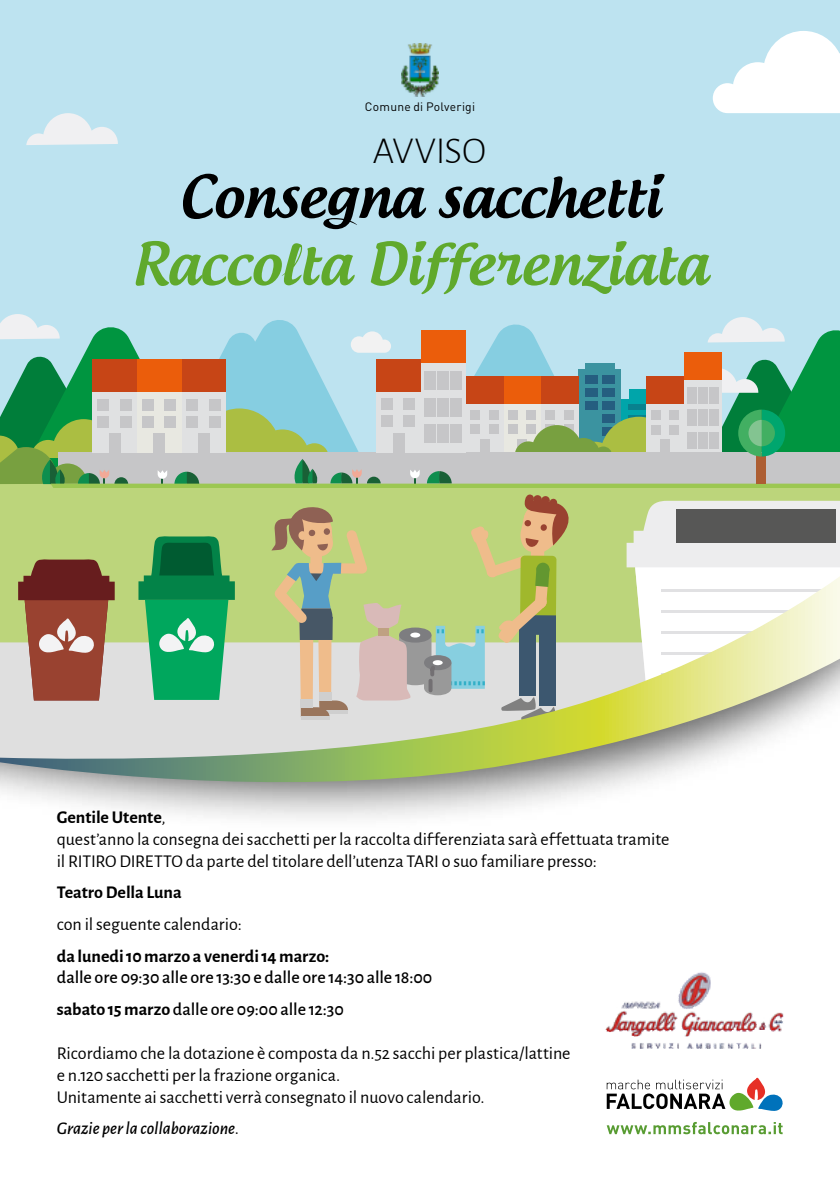
<style>
.page{position:relative;width:840px;height:1191px;background:#fff}
.page>*{position:absolute;margin:0;border:0;box-sizing:border-box;transform-origin:0 0}
.t1{font:500 56px "Androgyne";color:#60a92c}
.t2{font:500 56px "Androgyne";color:#000}
.t3{font:300 38px "Alegreya Sans";letter-spacing:-.005em;color:#000}
.t4{font:18px/21.6px "Alegreya Sans";color:#000}
.t5{font:500 18px/31.6px "Alegreya Sans";letter-spacing:-.005em;color:#000}
.t6{font:700 18px "Alegreya Sans";letter-spacing:-.005em;color:#000}
.t7{font:italic 500 18px "Alegreya Sans";color:#000}
.t8{font:12px "DIN Pro";letter-spacing:.015em;color:#000}
.s1{font-weight:700}
.s2{font-weight:400;font-style:normal}
</style>
<div class="page">
<div style="left:0;top:0;width:839px;height:314px;background:#bde3f0"></div>
<div style="left:0;top:488px;width:839px;height:88px;background:#bcd57b"></div>
<div style="left:0;top:648px;width:839px;height:184px;background:#000;opacity:.65"></div>
<svg style="left:0;top:314px;width:839px;height:174px;background:#a3bdaa"></svg>
<svg style="left:18px;top:558px;width:97px;height:18px;background:#876341"></svg>
<svg style="left:138px;top:535px;width:97px;height:41px;background:#408d4f"></svg>
<svg style="left:626px;top:501px;width:213px;height:75px;background:#e7e9e1"></svg>
<svg style="left:634px;top:567px;width:205px;height:9px"></svg>
<div style="left:675px;top:509px;width:159px;height:34px;background:#575756"></div>
<svg style="left:271px;top:494px;width:302px;height:82px;background:#bcc377"></svg>
<svg style="left:0;top:576px;width:839px;height:223px;background:#bfc9a9"></svg>
<svg style="left:712px;top:31px;width:127px;height:82px"></svg>
<svg style="left:606px;top:1077px;width:177px;height:34px"></svg>
<svg style="left:606px;top:1122px;width:176px;height:12px"></svg>
<img style="left:605px;top:972px;width:106px;height:64px">
<svg style="left:26px;top:113px;width:92px;height:32px"></svg>
<img style="left:401px;top:43px;width:37px;height:54px">
<p class="t8" style="left:365px;top:99px;width:112px">Comune di Polverigi</p>
<h2 class="t3" style="left:373px;top:126px;width:114px">AVVISO</h2>
<h1 class="t2" style="left:179px;top:161px;width:483px">Consegna sacchetti</h1>
<h1 class="t1" style="left:132px;top:228px;width:577px">Raccolta Differenziata</h1>
<p class="t4" style="left:57px;top:805px;width:614px"><span class="s1">Gentile Utente</span>,<br>quest’anno la consegna dei sacchetti per la raccolta differenziata sarà effettuata tramite il RITIRO DIRETTO da parte del titolare dell’utenza TARI o suo familiare presso:</p>
<p class="t6" style="left:57px;top:879px;width:126px">Teatro Della Luna</p>
<p class="t4" style="left:57px;top:912px;width:187px">con il seguente calendario:</p>
<p class="t6" style="left:57px;top:942px;width:274px">da lunedi 10 marzo a venerdi 14 marzo:</p>
<p class="t5" style="left:57px;top:960px;width:377px">dalle ore 09:30 alle ore 13:30 e dalle ore 14:30 alle 18:00 <span class="s1">sabato 15 marzo</span> dalle ore 09:00 alle 12:30</p>
<p class="t4" style="left:57px;top:1042px;width:515px">Ricordiamo che la dotazione è composta da n.52 sacchi per plastica/lattine e n.120 sacchetti per la frazione organica.<br>Unitamente ai sacchetti verrà consegnato il nuovo calendario.</p>
<p class="t7" style="left:57px;top:1115px;width:183px">Grazie per la collaborazione<span class="s2">.</span></p>
</div>
